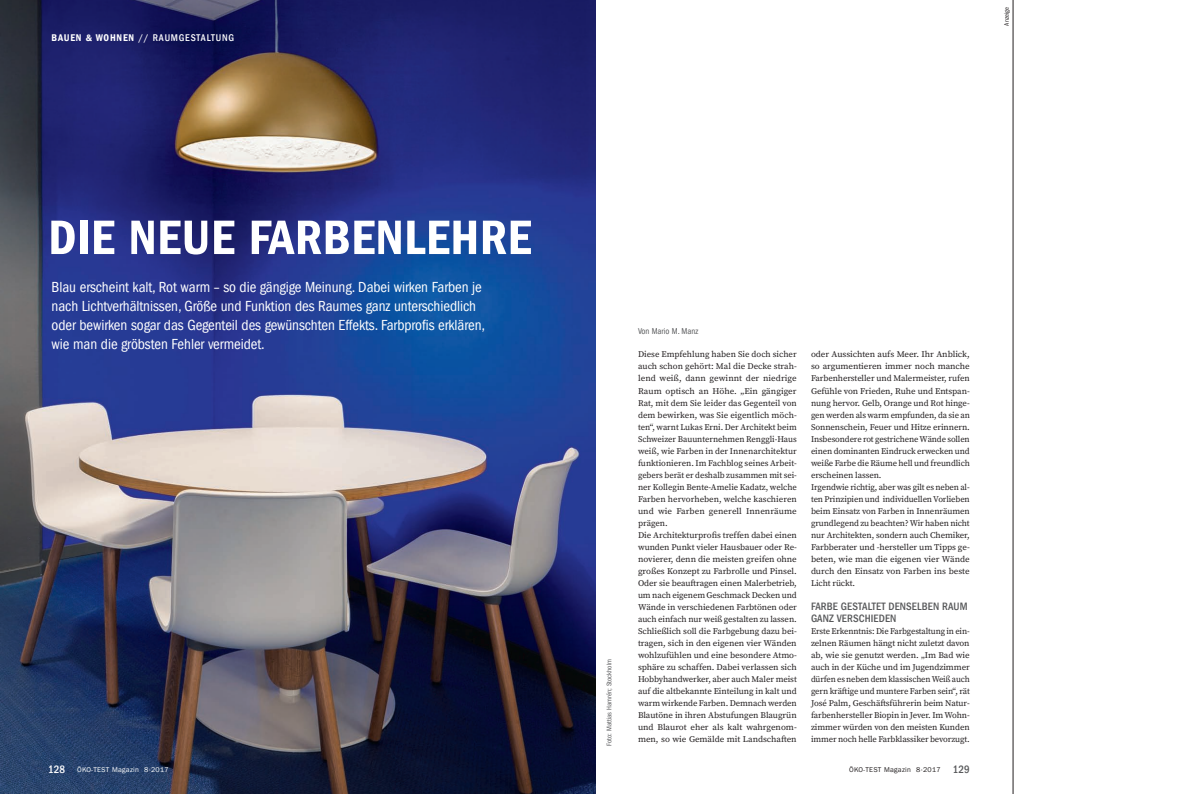
<style>
.page{position:relative;width:1191px;height:794px;background:#fff}
.page>*{position:absolute;margin:0;border:0;box-sizing:border-box;transform-origin:0 0}
.t1{font:50px "Franklin Gothic LT Pro Dm Cn";letter-spacing:.01em;color:#fff}
.t2{font:condensed 15px/19px "Franklin Gothic LT Pro";letter-spacing:-.005em;color:#fff}
.t3{font:500 condensed 11px/12px "Franklin Gothic LT Pro";letter-spacing:.01em;color:#57585a}
.t4{font:500 condensed 10px "Franklin Gothic LT Pro";letter-spacing:.08em;color:#fff}
.t5{font:8.7px/12px "Source Serif Pro";letter-spacing:-.01em;color:#231f20}
.t6{font:condensed 8.7px "Franklin Gothic LT Pro";color:#57585a}
.t7{font:condensed 7px "Franklin Gothic LT Pro";letter-spacing:.005em;color:#57585a}
.t8{font:7px "Franklin Gothic LT Pro";letter-spacing:.04em;color:#231f20}
.t9{font:7px "Franklin Gothic LT Pro";letter-spacing:.04em;color:#fff}
.t10{font:condensed 6.5px "Franklin Gothic LT Pro";color:#231f20}
.s1{font-family:"Franklin Gothic LT Pro Dm Cn";font-weight:400;font-stretch:normal}
.s2{font-weight:500;font-stretch:condensed;font-size:11px}
.s3{font-weight:500;font-stretch:condensed;font-size:11px;color:#57585a}
</style>
<div class="page">
<img style="left:0;top:0;width:595px;height:794px">
<hr style="left:1013px;top:0;width:1px;height:794px;background:#231f20">
<p class="t4" style="left:52px;top:32px;width:184px"><span class="s1">BAUEN &amp; WOHNEN</span> // RAUMGESTALTUNG</p>
<h1 class="t1" style="left:48px;top:209px;width:485px">DIE NEUE FARBENLEHRE</h1>
<p class="t2" style="left:52px;top:277px;width:435px">Blau erscheint kalt, Rot warm – so die gängige Meinung. Dabei wirken Farben je nach Lichtverhältnissen, Größe und Funktion des Raumes ganz unterschiedlich oder bewirken sogar das Gegenteil des gewünschten Effekts. Farbprofis erklären, wie man die gröbsten Fehler vermeidet.</p>
<p class="t9" style="left:48px;top:766px;width:122px"><span class="s2">128</span> ÖKO-TEST Magazin 8·2017</p>
<p class="t10" style="left:1003px;top:26px;width:19px;rotate:-90deg">Anzeige</p>
<p class="t7" style="left:605px;top:746px;width:88px;rotate:-90deg">Foto: Mattias Hamrén; Stockholm</p>
<p class="t6" style="left:638px;top:326px;width:62px">Von Mario M. Manz</p>
<p class="t5" style="left:638px;top:349px;width:160px">Diese Empfehlung haben Sie doch sicher auch schon gehört: Mal die Decke strah&shy;lend weiß, dann gewinnt der niedrige Raum optisch an Höhe. „Ein gängiger Rat, mit dem Sie leider das Gegenteil von dem bewirken, was Sie eigentlich möch&shy;ten“, warnt Lukas Erni. Der Architekt beim Schweizer Bauunternehmen Renggli-Haus weiß, wie Farben in der Innenarchitektur funktionieren. Im Fachblog seines Arbeit&shy;gebers berät er deshalb zusammen mit sei&shy;ner Kollegin Bente-Amelie Kadatz, welche Farben hervorheben, welche kaschieren und wie Farben generell Innenräume prägen.<br>Die Architekturprofis treffen dabei einen wunden Punkt vieler Hausbauer oder Re&shy;novierer, denn die meisten greifen ohne großes Konzept zu Farbrolle und Pinsel.<br>Oder sie beauftragen einen Malerbetrieb, um nach eigenem Geschmack Decken und Wände in verschiedenen Farbtönen oder auch einfach nur weiß gestalten zu lassen.<br>Schließlich soll die Farbgebung dazu bei&shy;tragen, sich in den eigenen vier Wänden wohlzufühlen und eine besondere Atmo&shy;sphäre zu schaffen. Dabei verlassen sich Hobbyhandwerker, aber auch Maler meist auf die altbekannte Einteilung in kalt und warm wirkende Farben. Demnach werden Blautöne in ihren Abstufungen Blaugrün und Blaurot eher als kalt wahrgenom&shy;men, so wie Gemälde mit Landschaften</p>
<p class="t5" style="left:811px;top:349px;width:160px">oder Aussichten aufs Meer. Ihr Anblick, so argumentieren immer noch manche Farbenhersteller und Malermeister, rufen Gefühle von Frieden, Ruhe und Entspan&shy;nung hervor. Gelb, Orange und Rot hinge&shy;gen werden als warm empfunden, da sie an Sonnenschein, Feuer und Hitze erinnern.<br>Insbesondere rot gestrichene Wände sollen einen dominanten Eindruck erwecken und weiße Farbe die Räume hell und freundlich erscheinen lassen.<br>Irgendwie richtig, aber was gilt es neben al&shy;ten Prinzipien und individuellen Vorlieben beim Einsatz von Farben in Innenräumen grundlegend zu beachten? Wir haben nicht nur Architekten, sondern auch Chemiker, Farbberater und -hersteller um Tipps ge&shy;beten, wie man die eigenen vier Wände durch den Einsatz von Farben ins beste Licht rückt.</p>
<p class="t3" style="left:811px;top:600px;width:158px">FARBE GESTALTET DENSELBEN RAUM<br>GANZ VERSCHIEDEN</p>
<p class="t5" style="left:811px;top:625px;width:160px;text-align:justify">Erste Erkenntnis: Die Farbgestaltung in ein&shy;zelnen Räumen hängt nicht zuletzt davon ab, wie sie genutzt werden. „Im Bad wie auch in der Küche und im Jugendzimmer dürfen es neben dem klassischen Weiß auch gern kräftige und muntere Farben sein“, rät José Palm, Geschäftsführerin beim Natur&shy;farbenhersteller Biopin in Jever. Im Wohn&shy;zimmer würden von den meisten Kunden immer noch helle Farbklassiker bevorzugt.</p>
<p class="t8" style="left:849px;top:766px;width:122px">ÖKO-TEST Magazin 8·2017 <span class="s3">129</span></p>
</div>
